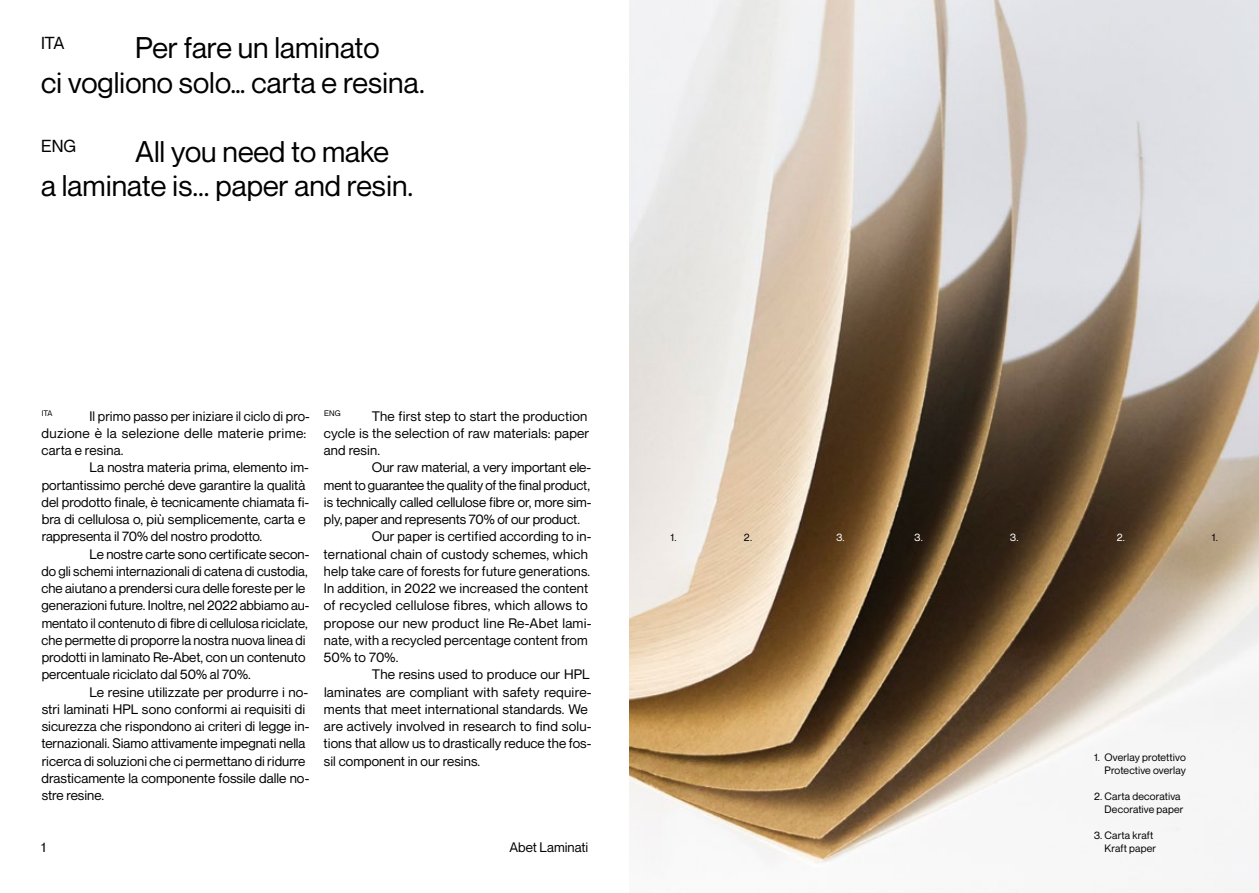
<style>
.page{position:relative;width:1259px;height:893px;background:#fff}
.page>*{position:absolute;margin:0;border:0;box-sizing:border-box;transform-origin:0 0}
.t1{font:29.25px/34.5px "Neue Montreal";color:#000}
.t2{font:17.1px "Neue Montreal";letter-spacing:-.01em;color:#000}
.t3{font:13.5px/17.2px "Neue Montreal";color:#000}
.t4{font:13.5px "Neue Montreal";letter-spacing:.02em;color:#000}
.t5{font:10.5px/12.9px "Neue Montreal";letter-spacing:.015em;color:#000;text-align:right}
.t6{font:10.5px "Neue Montreal";color:#fff}
.t7{font:7.8px "Neue Montreal";letter-spacing:-.01em;color:#000}
</style>
<div class="page">
<img style="left:629px;top:0;width:630px;height:893px">
<p class="t2" style="left:41px;top:32px;width:25px">ITA</p>
<h1 class="t1" style="left:41px;top:31px;width:385px;text-indent:94px">Per fare un laminato<br>ci vogliono solo… carta e resina.</h1>
<p class="t2" style="left:41px;top:136px;width:37px">ENG</p>
<h1 class="t1" style="left:41px;top:134px;width:374px;text-indent:94px">All you need to make<br>a laminate is... paper and resin.</h1>
<p class="t7" style="left:42px;top:409px;width:12px">ITA</p>
<p class="t3" style="left:42px;top:407px;width:270px;text-indent:48px">Il primo passo per iniziare il ciclo di pro&shy;duzione è la selezione delle materie prime: carta e resina.</p>
<p class="t3" style="left:42px;top:459px;width:269px;text-indent:48px">La nostra materia prima, elemento im&shy;portantissimo perché deve garantire la qualità del prodotto finale, è tecnicamente chiamata fi&shy;bra di cellulosa o, più semplicemente, carta e rappresenta il 70% del nostro prodotto.</p>
<p class="t3" style="left:42px;top:545px;width:269px;text-indent:48px">Le nostre carte sono certificate secon&shy;do gli schemi internazionali di catena di custodia, che aiutano a prendersi cura delle foreste per le generazioni future. Inoltre, nel 2022 abbiamo au&shy;mentato il contenuto di fibre di cellulosa riciclate, che permette di proporre la nostra nuova linea di prodotti in laminato Re-Abet, con un contenuto percentuale riciclato dal 50% al 70%.</p>
<p class="t3" style="left:41px;top:683px;width:269px;text-indent:48px">Le resine utilizzate per produrre i no&shy;stri laminati HPL sono conformi ai requisiti di sicurezza che rispondono ai criteri di legge in&shy;ternazionali. Siamo attivamente impegnati nella ricerca di soluzioni che ci permettano di ridurre drasticamente la componente fossile dalle no&shy;stre resine.</p>
<p class="t7" style="left:324px;top:409px;width:18px">ENG</p>
<p class="t3" style="left:324px;top:407px;width:267px;text-indent:48px">The first step to start the production cycle is the selection of raw materials: paper and resin.</p>
<p class="t3" style="left:372px;top:459px;width:221px">Our raw material, a very important ele-</p>
<p class="t3" style="left:324px;top:476px;width:267px">ment to guarantee the quality of the final product,</p>
<p class="t3" style="left:324px;top:493px;width:269px">is technically called cellulose fibre or, more sim-</p>
<p class="t3" style="left:324px;top:511px;width:258px">ply, paper and represents 70% of our product.</p>
<p class="t3" style="left:372px;top:528px;width:221px">Our paper is certified according to in-</p>
<p class="t3" style="left:324px;top:545px;width:266px">ternational chain of custody schemes, which</p>
<p class="t3" style="left:324px;top:562px;width:268px">help take care of forests for future generations.</p>
<p class="t3" style="left:324px;top:580px;width:266px">In addition, in 2022 we increased the content</p>
<p class="t4" style="left:324px;top:597px;width:265px">of recycled cellulose fibres, which allows to</p>
<p class="t4" style="left:324px;top:615px;width:269px">propose our new product line Re-Abet lami-</p>
<p class="t3" style="left:324px;top:631px;width:265px">nate, with a recycled percentage content from</p>
<p class="t3" style="left:324px;top:649px;width:76px">50% to 70%.</p>
<p class="t3" style="left:372px;top:666px;width:219px">The resins used to produce our HPL</p>
<p class="t3" style="left:324px;top:683px;width:269px">laminates are compliant with safety require-</p>
<p class="t3" style="left:324px;top:700px;width:265px">ments that meet international standards. We</p>
<p class="t3" style="left:324px;top:718px;width:269px">are actively involved in research to find solu-</p>
<p class="t3" style="left:324px;top:735px;width:269px">tions that allow us to drastically reduce the fos-</p>
<p class="t3" style="left:324px;top:752px;width:158px">sil component in our resins.</p>
<p class="t3" style="left:41px;top:838px;width:6px">1</p>
<p class="t3" style="left:509px;top:838px;width:80px">Abet Laminati</p>
<p class="t5" style="left:670px;top:531px;width:8px">1.</p>
<p class="t5" style="left:744px;top:531px;width:10px">2.</p>
<p class="t6" style="left:836px;top:531px;width:10px">3.</p>
<p class="t6" style="left:914px;top:531px;width:10px">3.</p>
<p class="t6" style="left:1010px;top:531px;width:10px">3.</p>
<p class="t6" style="left:1117px;top:531px;width:10px">2.</p>
<p class="t5" style="left:1211px;top:531px;width:8px">1.</p>
<p class="t5" style="left:1094px;top:751px;width:93px">1. Overlay protettivo<br>Protective overlay</p>
<p class="t5" style="left:1094px;top:790px;width:91px">2. Carta decorativa<br>Decorative paper</p>
<p class="t5" style="left:1094px;top:829px;width:64px">3. Carta kraft<br>Kraft paper</p>
</div>
